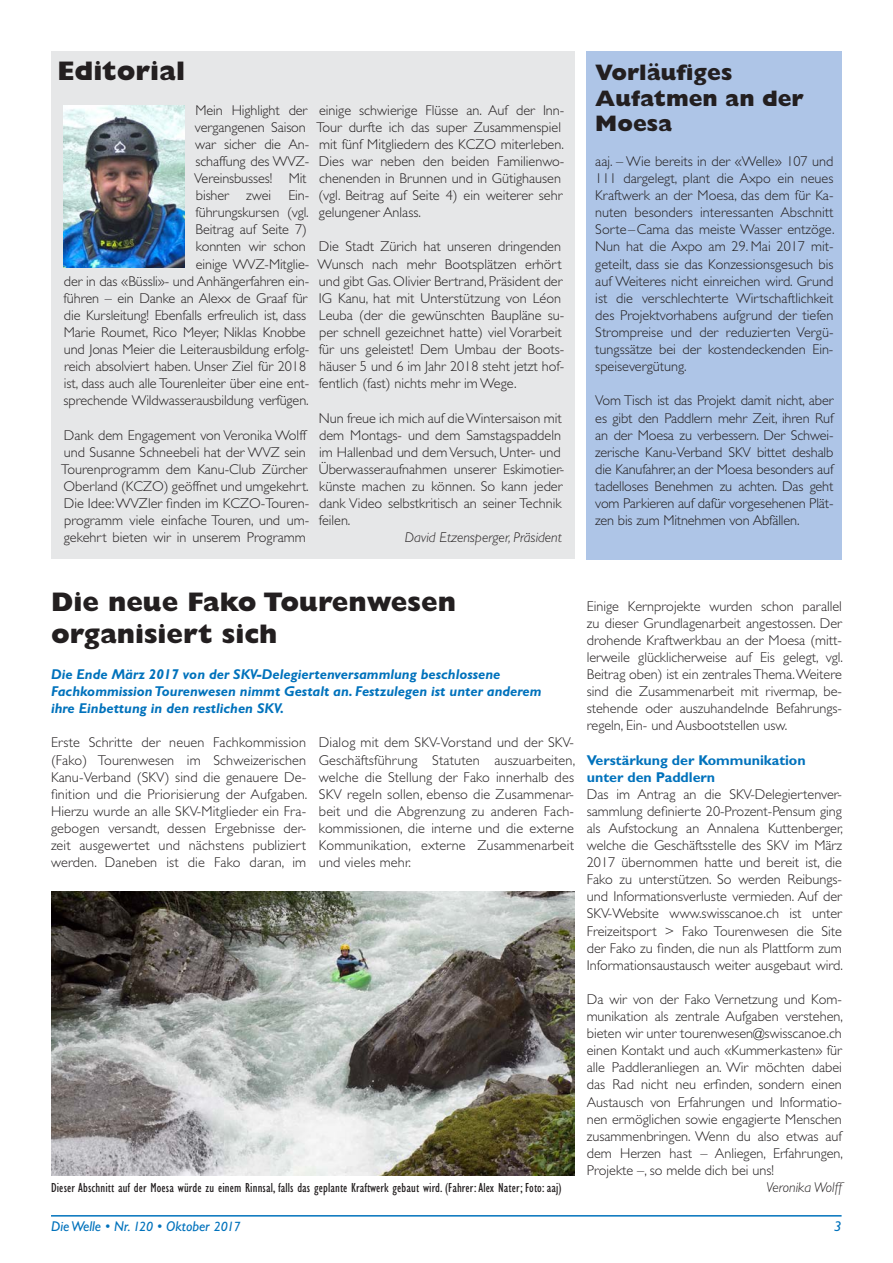
<style>
.page{position:relative;width:893px;height:1263px;background:#fff}
.page>*{position:absolute;margin:0;border:0;box-sizing:border-box;transform-origin:0 0}
.t1{font:800 27px/32.4px "Gill Sans Std";color:#231f20}
.t2{font:800 22.5px/25.5px "Gill Sans Std";color:#231f20}
.t3{font:300 14.25px/17.1px "Gill Sans Std";color:#231f20}
.t4{font:italic 700 14.25px/17.1px "Gill Sans Std";color:#0072bc}
.t5{font:700 14.25px/17.1px "Gill Sans Std";color:#0072bc}
.t6{font:italic 300 14.25px "Gill Sans Std";color:#231f20}
.t7{font:italic 14.25px "Gill Sans Std";color:#0072bc}
.t8{font:condensed 13.5px "Gill Sans Std";letter-spacing:.01em;color:#231f20}
.s1{font-size:13.5px}
</style>
<div class="page">
<hr style="left:51px;top:1215px;width:791px;height:1px;background:#0072bc">
<div style="left:51px;top:51px;width:523px;height:508px;background:#e6e7e8"></div>
<img style="left:64px;top:105px;width:121px;height:163px">
<div style="left:587px;top:51px;width:255px;height:508px;background:#aec5e7"></div>
<img style="left:51px;top:891px;width:523px;height:284px">
<h1 class="t1" style="left:57px;top:55px;width:129px">Editorial</h1>
<p class="t3" style="left:316px;top:101px;width:249px">einige schwierige Flüsse an. Auf der Inn-Tour durfte ich das super Zusammenspiel mit fünf Mitgliedern des KCZO miterleben.<br>Dies war neben den beiden Familienwo&shy;chenenden in Brunnen und in Gütighausen (vgl. Beitrag auf Seite 4) ein weiterer sehr gelungener Anlass.</p>
<p class="t3" style="left:318px;top:238px;width:248px">Die Stadt Zürich hat unseren dringenden Wunsch nach mehr Bootsplätzen erhört und gibt Gas. Olivier Bertrand, Präsident der IG Kanu, hat mit Unterstützung von Léon Leuba (der die gewünschten Baupläne su&shy;per schnell gezeichnet hatte) viel Vorarbeit für uns geleistet! Dem Umbau der Boots&shy;häuser 5 und 6 im Jahr 2018 steht jetzt hof&shy;fentlich (fast) nichts mehr im Wege.</p>
<p class="t3" style="left:319px;top:409px;width:247px">Nun freue ich mich auf die Wintersaison mit dem Montags- und dem Samstagspaddeln im Hallenbad und dem Versuch, Unter- und Überwasseraufnahmen unserer Eskimotier&shy;künste machen zu können. So kann jeder dank Video selbstkritisch an seiner Technik feilen.</p>
<p class="t6" style="left:405px;top:529px;width:158px">David Etzensperger, Präsident</p>
<p class="t3" style="left:64px;top:101px;width:247px;text-align:right">Mein Highlight der<br>vergangenen Saison<br>war sicher die An-<br>schaffung des WVZ-<br>Vereinsbusses! Mit<br>bisher zwei Ein-<br>führungskursen (vgl.<br>Beitrag auf Seite 7)<br>konnten wir schon<br>einige WVZ-Mitglie-<br>der in das «Büssli»- und Anhängerfahren ein&shy;führen – ein Danke an Alexx de Graaf für die Kursleitung! Ebenfalls erfreulich ist, dass<br>Marie Roumet, Rico Meyer, Niklas Knobbe und Jonas Meier die Leiterausbildung erfolg&shy;reich absolviert haben. Unser Ziel für 2018 ist, dass auch alle Tourenleiter über eine ent&shy;sprechende Wildwasserausbildung verfügen.</p>
<p class="t3" style="left:61px;top:426px;width:249px">Dank dem Engagement von Veronika Wolff und Susanne Schneebeli hat der WVZ sein Tourenprogramm dem Kanu-Club Zürcher Oberland (KCZO) geöffnet und umgekehrt.<br>Die Idee: WVZler finden im KCZO-Touren&shy;programm viele einfache Touren, und um&shy;gekehrt bieten wir in unserem Programm</p>
<h2 class="t2" style="left:595px;top:60px;width:210px">Vorläufiges<br>Aufatmen an der<br>Moesa</h2>
<p class="t3" style="left:595px;top:153px;width:241px;text-align:justify">aaj. – Wie bereits in der «Welle» 107 und 111 dargelegt, plant die Axpo ein neues Kraftwerk an der Moesa, das dem für Ka&shy;nuten besonders interessanten Abschnitt Sorte–Cama das meiste Wasser entzöge.<br>Nun hat die Axpo am 29. Mai 2017 mit&shy;geteilt, dass sie das Konzessionsgesuch bis auf Weiteres nicht einreichen wird. Grund ist die verschlechterte Wirtschaftlichkeit des Projektvorhabens aufgrund der tiefen Strompreise und der reduzierten Vergü&shy;tungssätze bei der kostendeckenden Ein&shy;speisevergütung.</p>
<p class="t3" style="left:595px;top:392px;width:240px;text-align:justify">Vom Tisch ist das Projekt damit nicht, aber es gibt den Paddlern mehr Zeit, ihren Ruf an der Moesa zu verbessern. Der Schwei&shy;zerische Kanu-Verband SKV bittet deshalb die Kanufahrer, an der Moesa besonders auf tadelloses Benehmen zu achten. Das geht vom Parkieren auf dafür vorgesehenen Plät&shy;zen bis zum Mitnehmen von Abfällen.</p>
<h1 class="t1" style="left:51px;top:585px;width:406px">Die neue Fako Tourenwesen organisiert sich</h1>
<p class="t4" style="left:51px;top:666px;width:492px">Die Ende März 2017 von der SKV-Delegiertenversammlung beschlossene<br>Fachkommission Tourenwesen nimmt Gestalt an. Festzulegen ist unter anderem ihre Einbettung in den restlichen SKV.</p>
<p class="t3" style="left:51px;top:734px;width:258px">Erste Schritte der neuen Fachkommission (Fako) Tourenwesen im Schweizerischen Kanu-Verband (SKV) sind die genauere De&shy;finition und die Priorisierung der Aufgaben.<br>Hierzu wurde an alle SKV-Mitglieder ein Fra&shy;gebogen versandt, dessen Ergebnisse der&shy;zeit ausgewertet und nächstens publiziert werden. Daneben ist die Fako daran, im</p>
<p class="t3" style="left:319px;top:734px;width:258px;text-align:justify">Dialog mit dem SKV-Vorstand und der SKV-Geschäftsführung Statuten auszuarbeiten, welche die Stellung der Fako innerhalb des SKV regeln sollen, ebenso die Zusammenar&shy;beit und die Abgrenzung zu anderen Fach&shy;kommissionen, die interne und die externe Kommunikation, externe Zusammenarbeit und vieles mehr.</p>
<p class="t8" style="left:51px;top:1180px;width:512px">Dieser Abschnitt auf der Moesa würde zu einem Rinnsal, falls das geplante Kraftwerk gebaut wird. (Fahrer: Alex Nater; Foto: aaj)</p>
<p class="t3" style="left:587px;top:597px;width:258px">Einige Kernprojekte wurden schon parallel zu dieser Grundlagenarbeit angestossen. Der drohende Kraftwerkbau an der Moesa (mitt&shy;lerweile glücklicherweise auf Eis gelegt, vgl.<br>Beitrag oben) ist ein zentrales Thema. Weitere sind die Zusammenarbeit mit rivermap, be&shy;stehende oder auszuhandelnde Befahrungs&shy;regeln, Ein- und Ausbootstellen usw.</p>
<p class="t5" style="left:587px;top:751px;width:220px">Verstärkung der Kommunikation unter den Paddlern</p>
<p class="t3" style="left:587px;top:785px;width:258px;text-align:justify">Das im Antrag an die SKV-Delegiertenver&shy;sammlung definierte 20-Prozent-Pensum ging als Aufstockung an Annalena Kuttenberger, welche die Geschäftsstelle des SKV im März 2017 übernommen hatte und bereit ist, die Fako zu unterstützen. So werden Reibungs&shy;und Informationsverluste vermieden. Auf der SKV-Website www.swisscanoe.ch ist unter Freizeitsport &gt; Fako Tourenwesen die Site der Fako zu finden, die nun als Plattform zum Informationsaustausch weiter ausgebaut wird.</p>
<p class="t3" style="left:587px;top:991px;width:258px;text-align:justify">Da wir von der Fako Vernetzung und Kom&shy;munikation als zentrale Aufgaben verstehen, bieten wir unter tourenwesen@swisscanoe.ch einen Kontakt und auch «Kummerkasten» für alle Paddleranliegen an. Wir möchten dabei das Rad nicht neu erfinden, sondern einen Austausch von Erfahrungen und Informatio&shy;nen ermöglichen sowie engagierte Menschen zusammenbringen. Wenn du also etwas auf dem Herzen hast – Anliegen, Erfahrungen, Projekte –, so melde dich bei uns!</p>
<p class="t6" style="left:766px;top:1179px;width:77px">Veronika Wolff</p>
<p class="t7" style="left:51px;top:1218px;width:191px">Die Welle • Nr. <span class="s1">120</span> • Oktober <span class="s1">2017</span></p>
<p class="t7" style="left:834px;top:1218px;width:9px">3</p>
</div>
